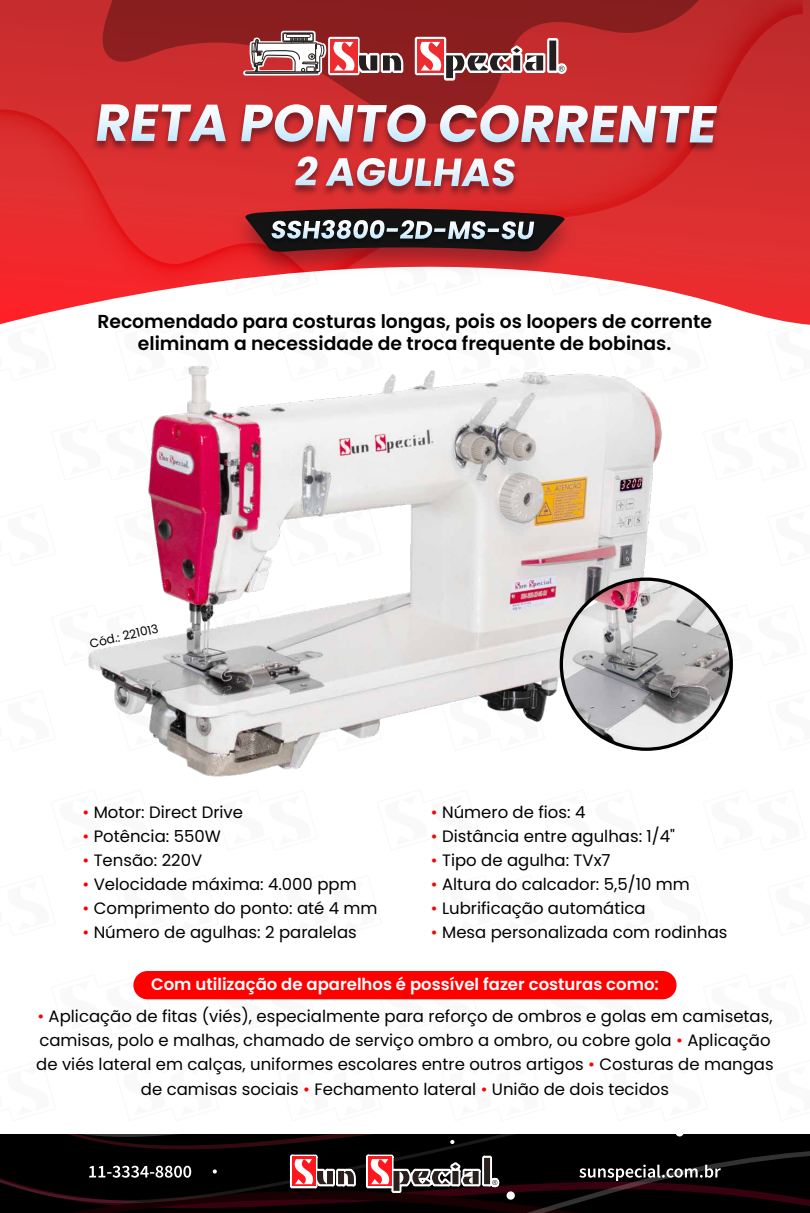
<style>
.page{position:relative;width:810px;height:1213px;background:#fff}
.page>*{position:absolute;margin:0;border:0;box-sizing:border-box;transform-origin:0 0}
.t1{font:600 18.75px/22.5px "Poppins";color:#000;text-align:center}
.t2{font:16.5px/24px "Poppins";color:#000;text-align:center}
.t3{font:600 16.5px "Poppins";color:#fff}
.t4{font:12.08px "Poppins";color:#000}
.s1{color:#f00}
</style>
<div class="page">
<svg style="left:707px;top:604px;width:26px;height:51px"></svg>
<svg style="left:667px;top:722px;width:42px;height:27px"></svg>
<svg style="left:213px;top:999px;width:105px;height:1px"></svg>
<svg style="left:376px;top:999px;width:105px;height:1px"></svg>
<svg style="left:539px;top:999px;width:105px;height:1px"></svg>
<svg style="left:0;top:0;width:810px;height:325px;background:#cd2d2e"></svg>
<svg style="left:94px;top:0;width:119px;height:94px;background:#ac2526"></svg>
<svg style="left:0;top:109px;width:213px;height:216px;background:#eb474a"></svg>
<svg style="left:213px;top:0;width:590px;height:325px"></svg>
<img style="left:81px;top:94px;width:648px;height:93px">
<svg style="left:97px;top:104px;width:129px;height:37px"></svg>
<svg style="left:241px;top:104px;width:186px;height:38px"></svg>
<svg style="left:439px;top:105px;width:278px;height:37px"></svg>
<img style="left:283px;top:149px;width:244px;height:49px">
<svg style="left:295px;top:156px;width:23px;height:29px"></svg>
<svg style="left:325px;top:158px;width:190px;height:28px;background:#cf8f95"></svg>
<div style="left:224px;top:198px;width:362px;height:9px;background:#dd2e2f"></div>
<svg style="left:213px;top:207px;width:431px;height:89px"></svg>
<img style="left:88px;top:365px;width:579px;height:412px">
<img style="left:561px;top:579px;width:170px;height:170px;border-radius:85px">
<svg style="left:243px;top:31px;width:324px;height:50px"></svg>
<svg style="left:0;top:1134px;width:810px;height:79px;background:#190f10"></svg>
<div style="left:133px;top:971px;width:544px;height:28px;background:#f00;border-radius:14px"></div>
<p class="t1" style="left:97px;top:310px;width:616px">Recomendado para costuras longas, pois os loopers de corrente eliminam a necessidade de troca frequente de bobinas.</p>
<p class="t4" style="left:88px;top:637px;width:71px;rotate:-13deg">Cód.: 221013</p>
<p class="t2" style="left:83px;top:800px;width:162px"><span class="s1">•</span> Motor: Direct Drive</p>
<p class="t2" style="left:83px;top:824px;width:140px"><span class="s1">•</span> Potência: 550W</p>
<p class="t2" style="left:83px;top:848px;width:121px"><span class="s1">•</span> Tensão: 220V</p>
<p class="t2" style="left:83px;top:872px;width:276px"><span class="s1">•</span> Velocidade máxima: 4.000 ppm</p>
<p class="t2" style="left:83px;top:896px;width:297px"><span class="s1">•</span> Comprimento do ponto: até 4 mm</p>
<p class="t2" style="left:83px;top:920px;width:276px"><span class="s1">•</span> Número de agulhas: 2 paralelas</p>
<p class="t2" style="left:431px;top:800px;width:156px"><span class="s1">•</span> Número de fios: 4</p>
<p class="t2" style="left:431px;top:824px;width:245px"><span class="s1">•</span> Distância entre agulhas: 1/4"</p>
<p class="t2" style="left:431px;top:848px;width:181px"><span class="s1">•</span> Tipo de agulha: TVx7</p>
<p class="t2" style="left:431px;top:872px;width:260px"><span class="s1">•</span> Altura do calcador: 5,5/10 mm</p>
<p class="t2" style="left:431px;top:896px;width:216px"><span class="s1">•</span> Lubrificação automática</p>
<p class="t2" style="left:431px;top:920px;width:298px"><span class="s1">•</span> Mesa personalizada com rodinhas</p>
<p class="t3" style="left:151px;top:974px;width:509px">Com utilização de aparelhos é possível fazer costuras como:</p>
<p class="t2" style="left:36px;top:1004px;width:739px"><span class="s1">•</span> Aplicação de fitas (viés), especialmente para reforço de ombros e golas em camisetas, camisas, polo e malhas, chamado de serviço ombro a ombro, ou cobre gola <span class="s1">•</span> Aplicação de viés lateral em calças, uniformes escolares entre outros artigos <span class="s1">•</span> Costuras de mangas de camisas sociais <span class="s1">•</span> Fechamento lateral <span class="s1">•</span> União de dois tecidos</p>
</div>
